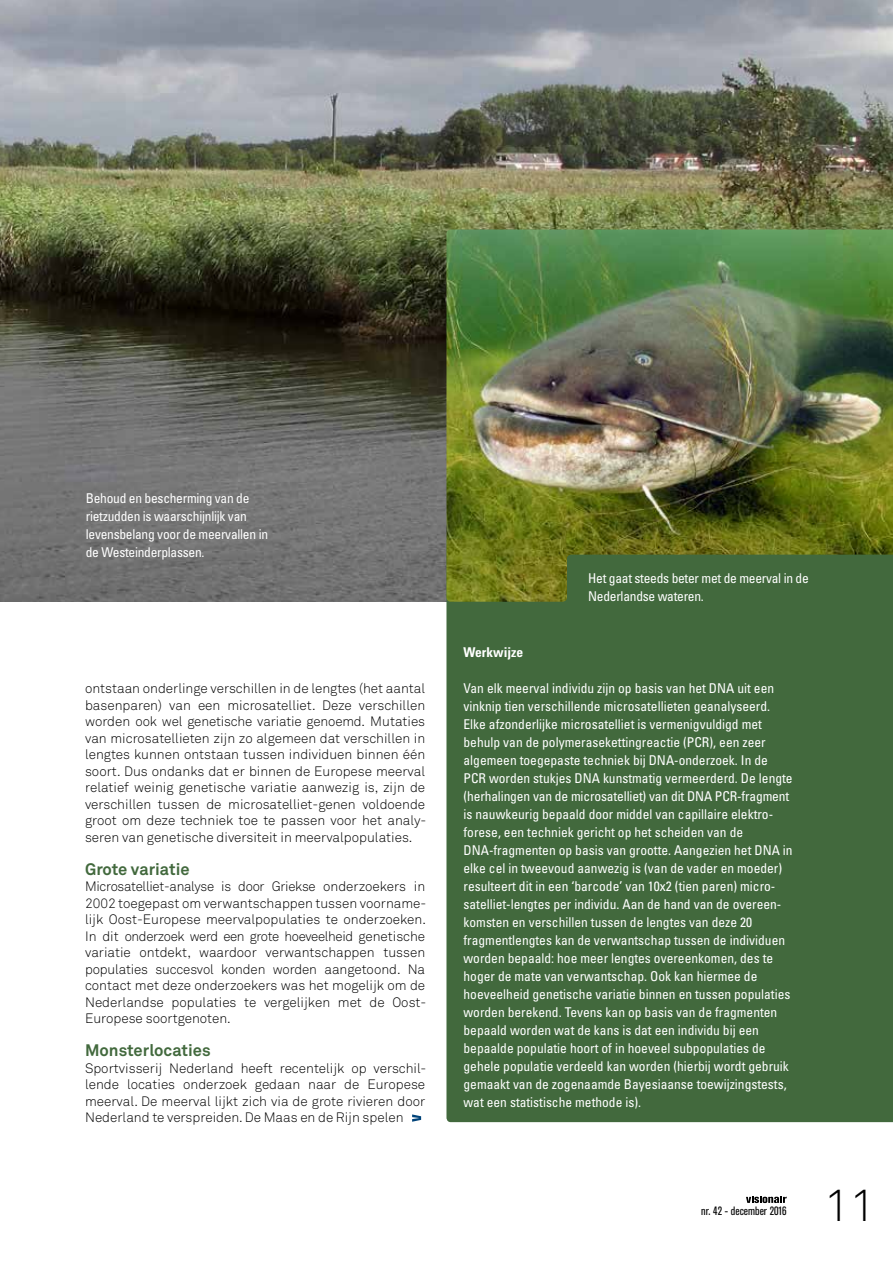
<style>
.page{position:relative;width:893px;height:1263px;background:#fff}
.page>*{position:absolute;margin:0;border:0;box-sizing:border-box;transform-origin:0 0}
.t1{font:300 45px "Akkurat";color:#000}
.t2{font:700 16.5px "Akkurat";color:#42693d}
.t3{font:condensed 13.5px/18px "Univers";color:#fff}
.t4{font:300 13.5px/16.5px "Akkurat";color:#000;text-align:justify}
.t5{font:condensed 13.5px/18px "Univers";letter-spacing:-.02em;color:#fff}
.t6{font:700 condensed 13.5px "Univers";color:#fff}
.t7{font:12px "Akzidenz Grotesk Condensed BQ";color:#000}
</style>
<div class="page">
<svg style="left:746px;top:1197px;width:41px;height:6px"></svg>
<img style="left:0;top:0;width:893px;height:602px">
<svg style="left:412px;top:1114px;width:9px;height:8px"></svg>
<div style="left:446px;top:602px;width:447px;height:520px;background:#42693d"></div>
<img style="left:446px;top:230px;width:447px;height:372px">
<p class="t5" style="left:86px;top:488px;width:184px">Behoud en bescherming van de rietzudden is waarschijnlijk van levensbelang voor de meervallen in de Westeinderplassen.</p>
<p class="t4" style="left:85px;top:680px;width:343px">ontstaan onderlinge verschillen in de lengtes (het aantal basenparen) van een microsatelliet. Deze verschillen worden ook wel genetische variatie genoemd. Mutaties van microsatellieten zijn zo algemeen dat verschillen in lengtes kunnen ontstaan tussen individuen binnen één soort. Dus ondanks dat er binnen de Europese meerval relatief weinig genetische variatie aanwezig is, zijn de verschillen tussen de microsatelliet-genen voldoende groot om deze techniek toe te passen voor het analy&shy;seren van genetische diversiteit in meervalpopulaties.</p>
<p class="t2" style="left:85px;top:858px;width:106px">Grote variatie</p>
<p class="t4" style="left:85px;top:878px;width:343px">Microsatelliet-analyse is door Griekse onderzoekers in 2002 toegepast om verwantschappen tussen voorname&shy;lijk Oost-Europese meervalpopulaties te onderzoeken.<br>In dit onderzoek werd een grote hoeveelheid genetische variatie ontdekt, waardoor verwantschappen tussen populaties succesvol konden worden aangetoond. Na contact met deze onderzoekers was het mogelijk om de Nederlandse populaties te vergelijken met de Oost-Europese soortgenoten.</p>
<p class="t2" style="left:85px;top:1040px;width:127px">Monsterlocaties</p>
<p class="t4" style="left:85px;top:1060px;width:343px">Sportvisserij Nederland heeft recentelijk op verschil&shy;lende locaties onderzoek gedaan naar de Europese meerval. De meerval lijkt zich via de grote rivieren door Nederland te verspreiden. De Maas en de Rijn spelen</p>
<p class="t5" style="left:588px;top:569px;width:222px">Het gaat steeds beter met de meerval in de<br>Nederlandse wateren.</p>
<p class="t6" style="left:463px;top:644px;width:61px">Werkwijze</p>
<p class="t3" style="left:463px;top:679px;width:331px">Van elk meerval individu zijn op basis van het DNA uit een vinknip tien verschillende microsatellieten geanalyseerd.<br>Elke afzonderlijke microsatelliet is vermenigvuldigd met behulp van de polymerasekettingreactie (PCR), een zeer algemeen toegepaste techniek bij DNA-onderzoek. In de PCR worden stukjes DNA kunstmatig vermeerderd. De lengte (herhalingen van de microsatelliet) van dit DNA PCR-fragment is nauwkeurig bepaald door middel van capillaire elektro&shy;forese, een techniek gericht op het scheiden van de DNA-fragmenten op basis van grootte. Aangezien het DNA in elke cel in tweevoud aanwezig is (van de vader en moeder) resulteert dit in een ‘barcode’ van 10x2 (tien paren) micro&shy;satelliet-lengtes per individu. Aan de hand van de overeen&shy;komsten en verschillen tussen de lengtes van deze 20 fragmentlengtes kan de verwantschap tussen de individuen worden bepaald: hoe meer lengtes overeenkomen, des te hoger de mate van verwantschap. Ook kan hiermee de hoeveelheid genetische variatie binnen en tussen populaties worden berekend. Tevens kan op basis van de fragmenten bepaald worden wat de kans is dat een individu bij een bepaalde populatie hoort of in hoeveel subpopulaties de gehele populatie verdeeld kan worden (hierbij wordt gebruik gemaakt van de zogenaamde Bayesiaanse toewijzingstests, wat een statistische methode is).</p>
<p class="t7" style="left:701px;top:1204px;width:87px">nr. 42 - december 2016</p>
<h1 class="t1" style="left:825px;top:1179px;width:53px">11</h1>
</div>
